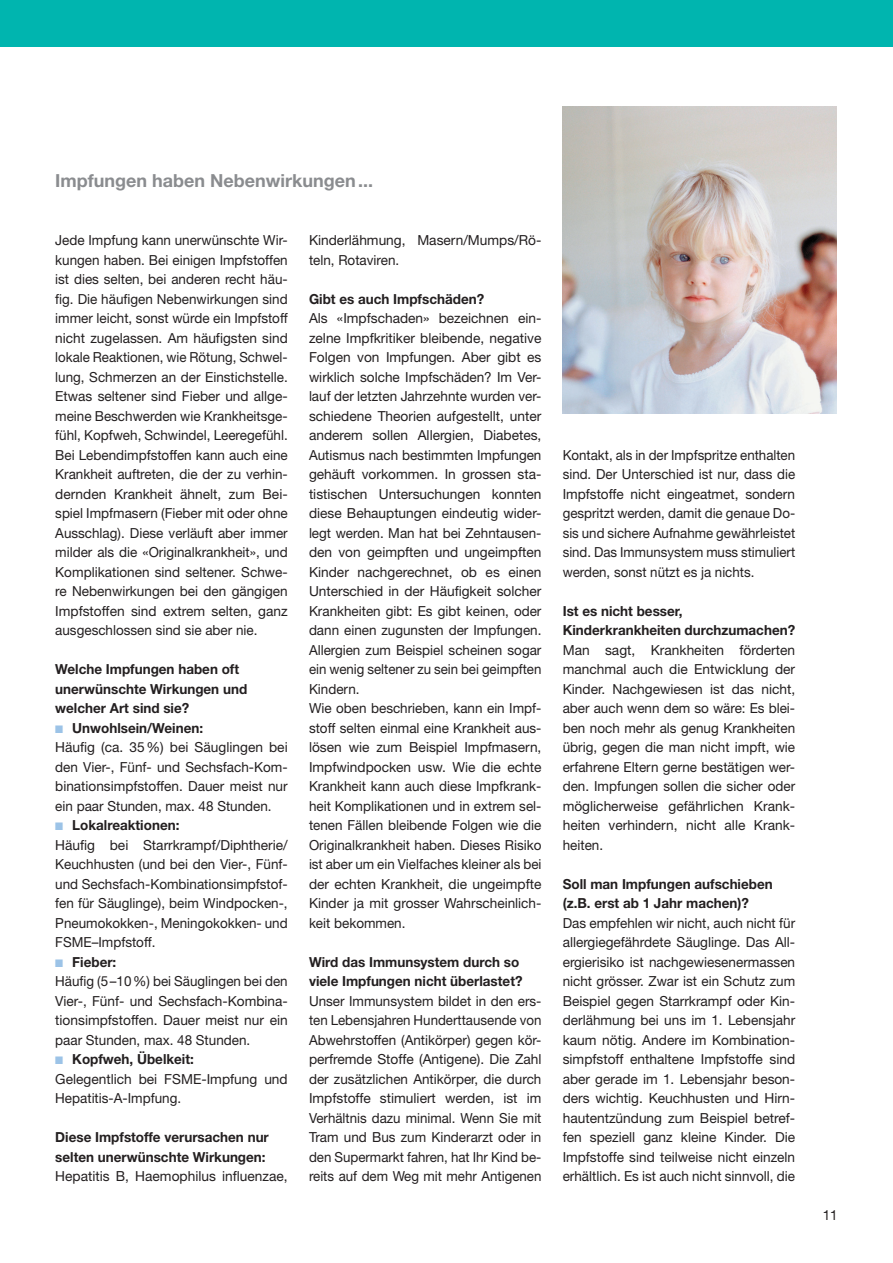
<style>
.page{position:relative;width:893px;height:1263px;background:#fff}
.page>*{position:absolute;margin:0;border:0;box-sizing:border-box;transform-origin:0 0}
.t1{font:700 18px "Helvetica Neue LT Std";color:#8a8c8f}
.t2{font:13.8px/19.5px "Helvetica Neue LT Std";color:#231f20}
.t3{font:700 13.8px/19.5px "Helvetica Neue LT Std";color:#231f20}
.t4{font:13.8px/19.5px "Helvetica Neue LT Std";color:#231f20;text-align:justify;scale:.96 1}
.s1{color:#9cc3e7}
.s2{font-weight:700}
</style>
<div class="page">
<img style="left:563px;top:106px;width:274px;height:308px">
<div style="left:0;top:0;width:893px;height:47px;background:#00b5af"></div>
<h1 class="t1" style="left:55px;top:169px;width:319px">Impfungen haben Nebenwirkungen...</h1>
<p class="t2" style="left:55px;top:230px;width:234px;text-align:justify">Jede Impfung kann unerwünschte Wir&shy;kungen haben. Bei einigen Impfstoffen ist dies selten, bei anderen recht häu&shy;fig. Die häufigen Nebenwirkungen sind immer leicht, sonst würde ein Impfstoff nicht zugelassen. Am häufigsten sind lokale Reaktionen, wie Rötung, Schwel&shy;lung, Schmerzen an der Einstichstelle.<br>Etwas seltener sind Fieber und allge&shy;meine Beschwerden wie Krankheitsge&shy;fühl, Kopfweh, Schwindel, Leeregefühl.<br>Bei Lebendimpfstoffen kann auch eine Krankheit auftreten, die der zu verhin&shy;dernden Krankheit ähnelt, zum Bei&shy;spiel Impfmasern (Fieber mit oder ohne Ausschlag). Diese verläuft aber immer milder als die «Originalkrankheit», und Komplikationen sind seltener. Schwe&shy;re Nebenwirkungen bei den gängigen Impfstoffen sind extrem selten, ganz ausgeschlossen sind sie aber nie.</p>
<p class="t3" style="left:55px;top:659px;width:193px">Welche Impfungen haben oft unerwünschte Wirkungen und welcher Art sind sie?</p>
<p class="t2" style="left:55px;top:718px;width:234px"><span class="s1">■</span> <span class="s2">Unwohlsein/Weinen:<br></span>Häufig (ca. 35%) bei Säuglingen bei den Vier-, Fünf- und Sechsfach-Kom&shy;binationsimpfstoffen. Dauer meist nur ein paar Stunden, max. 48 Stunden.</p>
<p class="t2" style="left:55px;top:815px;width:234px"><span class="s1">■</span> <span class="s2">Lokalreaktionen:<br></span>Häufig bei Starrkrampf/Diphtherie/<br>Keuchhusten (und bei den Vier-, Fünf&shy;und Sechsfach-Kombinationsimpfstof&shy;fen für Säuglinge), beim Windpocken-,<br>Pneumokokken-, Meningokokken- und<br>FSME–Impfstoff.</p>
<p class="t2" style="left:55px;top:952px;width:234px"><span class="s1">■</span> <span class="s2">Fieber:<br></span>Häufig (5–10%) bei Säuglingen bei den<br>Vier-, Fünf- und Sechsfach-Kombina&shy;tionsimpfstoffen. Dauer meist nur ein paar Stunden, max. 48 Stunden.</p>
<p class="t2" style="left:55px;top:1049px;width:234px"><span class="s1">■</span> <span class="s2">Kopfweh, Übelkeit:<br></span>Gelegentlich bei FSME-Impfung und<br>Hepatitis-A-Impfung.</p>
<p class="t3" style="left:55px;top:1127px;width:215px">Diese Impfstoffe verursachen nur selten unerwünschte Wirkungen:</p>
<p class="t2" style="left:55px;top:1166px;width:234px">Hepatitis B, Haemophilus influenzae,</p>
<p class="t2" style="left:309px;top:230px;width:234px">Kinderlähmung, Masern/Mumps/Rö&shy;teln, Rotaviren.</p>
<p class="t3" style="left:309px;top:289px;width:177px">Gibt es auch Impfschäden?</p>
<p class="t2" style="left:309px;top:308px;width:234px">Als «Impfschaden» bezeichnen ein&shy;zelne Impfkritiker bleibende, negative Folgen von Impfungen. Aber gibt es wirklich solche Impfschäden? Im Ver&shy;lauf der letzten Jahrzehnte wurden ver&shy;schiedene Theorien aufgestellt, unter anderem sollen Allergien, Diabetes, Autismus nach bestimmten Impfungen gehäuft vorkommen. In grossen sta&shy;tistischen Untersuchungen konnten diese Behauptungen eindeutig wider&shy;legt werden. Man hat bei Zehntausen&shy;den von geimpften und ungeimpften Kinder nachgerechnet, ob es einen Unterschied in der Häufigkeit solcher Krankheiten gibt: Es gibt keinen, oder dann einen zugunsten der Impfungen.<br>Allergien zum Beispiel scheinen sogar ein wenig seltener zu sein bei geimpften Kindern.<br>Wie oben beschrieben, kann ein Impf&shy;stoff selten einmal eine Krankheit aus&shy;lösen wie zum Beispiel Impfmasern, Impfwindpocken usw. Wie die echte Krankheit kann auch diese Impfkrank&shy;heit Komplikationen und in extrem sel&shy;tenen Fällen bleibende Folgen wie die Originalkrankheit haben. Dieses Risiko ist aber um ein Vielfaches kleiner als bei der echten Krankheit, die ungeimpfte Kinder ja mit grosser Wahrscheinlich&shy;keit bekommen.</p>
<p class="t3" style="left:309px;top:952px;width:215px">Wird das Immunsystem durch so viele Impfungen nicht überlastet?</p>
<p class="t2" style="left:309px;top:991px;width:234px;text-align:justify">Unser Immunsystem bildet in den ers&shy;ten Lebensjahren Hunderttausende von Abwehrstoffen (Antikörper) gegen kör&shy;perfremde Stoffe (Antigene). Die Zahl der zusätzlichen Antikörper, die durch Impfstoffe stimuliert werden, ist im Verhältnis dazu minimal. Wenn Sie mit Tram und Bus zum Kinderarzt oder in den Supermarkt fahren, hat Ihr Kind be&shy;reits auf dem Weg mit mehr Antigenen</p>
<p class="t4" style="left:563px;top:445px;width:244px">Kontakt, als in der Impfspritze enthalten sind. Der Unterschied ist nur, dass die Impfstoffe nicht eingeatmet, sondern gespritzt werden, damit die genaue Do&shy;sis und sichere Aufnahme gewährleistet sind. Das Immunsystem muss stimuliert werden, sonst nützt es ja nichts.</p>
<p class="t3" style="left:563px;top:601px;width:234px">Ist es nicht besser,<br>Kinderkrankheiten durchzumachen?</p>
<p class="t2" style="left:563px;top:640px;width:234px;text-align:justify">Man sagt, Krankheiten förderten manchmal auch die Entwicklung der Kinder. Nachgewiesen ist das nicht, aber auch wenn dem so wäre: Es blei&shy;ben noch mehr als genug Krankheiten übrig, gegen die man nicht impft, wie erfahrene Eltern gerne bestätigen wer&shy;den. Impfungen sollen die sicher oder möglicherweise gefährlichen Krank&shy;heiten verhindern, nicht alle Krank&shy;heiten.</p>
<p class="t3" style="left:563px;top:874px;width:212px">Soll man Impfungen aufschieben (z.B. erst ab 1 Jahr machen)?</p>
<p class="t2" style="left:563px;top:913px;width:234px;text-align:justify">Das empfehlen wir nicht, auch nicht für allergiegefährdete Säuglinge. Das All&shy;ergierisiko ist nachgewiesenermassen nicht grösser. Zwar ist ein Schutz zum Beispiel gegen Starrkrampf oder Kin&shy;derlähmung bei uns im 1. Lebensjahr kaum nötig. Andere im Kombination&shy;simpfstoff enthaltene Impfstoffe sind aber gerade im 1. Lebensjahr beson&shy;ders wichtig. Keuchhusten und Hirn&shy;hautentzündung zum Beispiel betref&shy;fen speziell ganz kleine Kinder. Die Impfstoffe sind teilweise nicht einzeln erhältlich. Es ist auch nicht sinnvoll, die</p>
<p class="t2" style="left:823px;top:1205px;width:16px">11</p>
</div>
